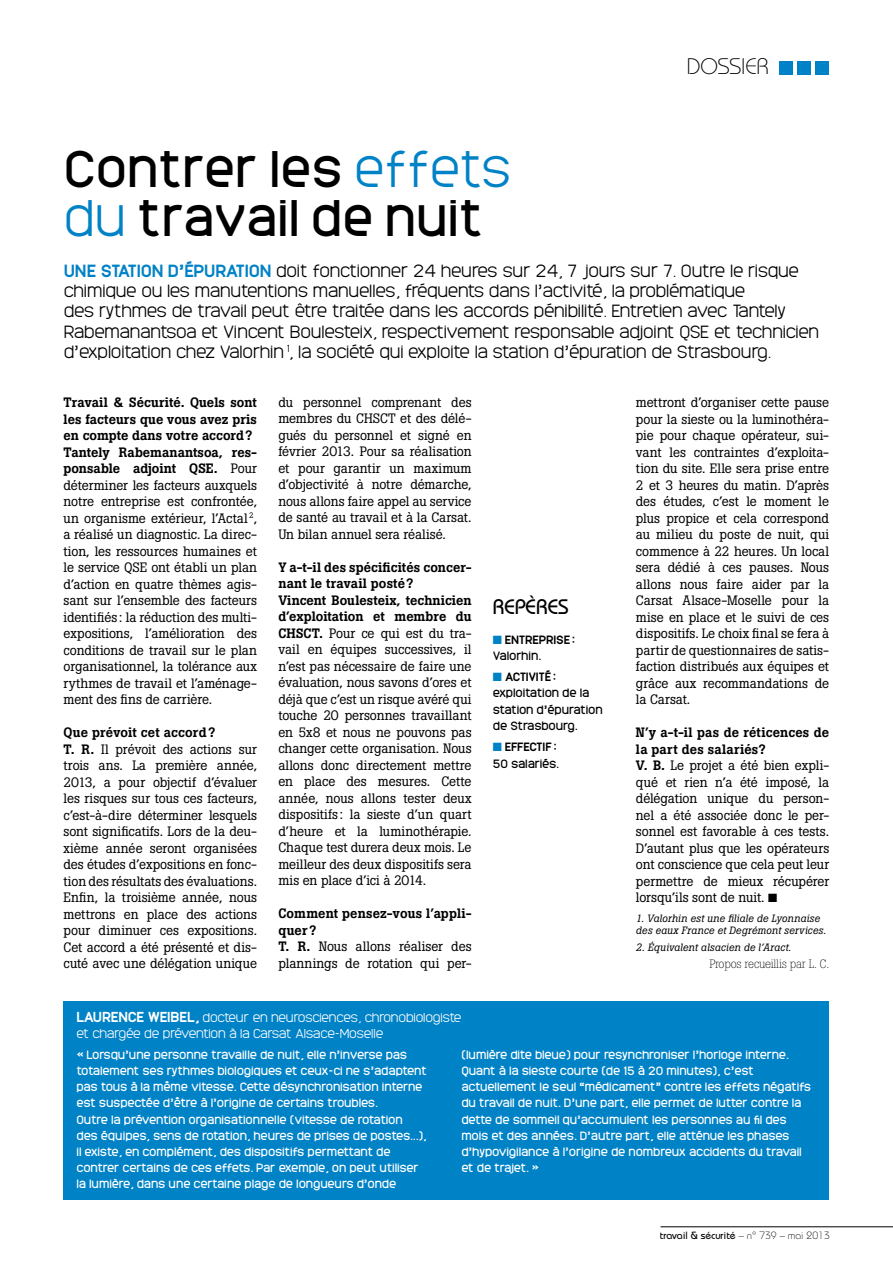
<style>
.page{position:relative;width:893px;height:1263px;background:#fff}
.page>*{position:absolute;margin:0;border:0;box-sizing:border-box;transform-origin:0 0}
.t1{font:48px/49.5px "Monark";letter-spacing:-.01em;color:#000}
.t2{font:300 22.5px "Bauhaus";letter-spacing:-.02em;color:#000}
.t3{font:500 21px "Bauhaus";color:#000}
.t4{font:300 16.5px/20.2px "Monark";letter-spacing:-.03em;color:#000}
.t5{font:700 16.5px "Monark";color:#0082c6}
.t6{font:13.5px/16.5px "Boton";letter-spacing:-.005em;color:#000}
.t7{font:700 13.5px "Monark";color:#fff}
.t8{font:300 12px/16.5px "Monark";letter-spacing:-.035em;color:#fff}
.t9{font:300 12px "Boton";letter-spacing:-.025em;color:#000}
.t10{font:11.25px/16.2px "Monark";letter-spacing:-.025em;color:#fff}
.t11{font:11.25px/16.5px "Monark";letter-spacing:-.02em;color:#000}
.t12{font:700 11.25px "Monark";color:#000}
.t13{font:italic 10.5px/12px "Boton";letter-spacing:.015em;color:#000}
.t14{font:500 10.5px "Bauhaus";color:#000}
.s1{font-weight:300;color:#0082c6}
.s2{font-weight:500}
.s3{color:#0082c6}
.s4{font-weight:700}
.s5{font-weight:700;font-size:13.5px}
.s6{font-weight:300}
</style>
<div class="page">
<div style="left:779px;top:61px;width:14px;height:13px;background:#0082c6"></div>
<div style="left:797px;top:61px;width:14px;height:13px;background:#0082c6"></div>
<div style="left:815px;top:61px;width:14px;height:13px;background:#0082c6"></div>
<hr style="left:661px;top:1226px;width:232px;height:1px;background:#000">
<div style="left:64px;top:1001px;width:765px;height:198px;background:#0082c6"></div>
<h1 class="t1" style="left:64px;top:142px;width:450px">Contrer les <span class="s1">effets du</span> travail de nuit</h1>
<h2 class="t2" style="left:687px;top:53px;width:84px">DOSSIER</h2>
<p class="t5" style="left:64px;top:259px;width:12px">UNE</p>
<p class="t5" style="left:101px;top:259px;width:10px">STATION</p>
<p class="t5" style="left:168px;top:259px;width:58px">D’ÉPURATION</p>
<p class="t4" style="left:64px;top:260px;width:757px;text-indent:212px">doit fonctionner 24 heures sur 24, 7 jours sur 7. Outre le risque chimique ou les manutentions manuelles, fréquents dans l’activité, la problématique<br>des rythmes de travail peut être traitée dans les accords pénibilité. Entretien avec Tantely Rabemanantsoa et Vincent Boulesteix, respectivement responsable adjoint QSE et technicien d’exploitation chez Valorhin <sup>1</sup>, la société qui exploite la station d’épuration de Strasbourg.</p>
<p class="t6" style="left:64px;top:394px;width:195px"><span class="s2">Travail &amp; Sécurité. Quels sont les facteurs que vous avez pris en compte dans votre accord?<br>Tantely Rabemanantsoa, res&shy;ponsable adjoint QSE.</span> Pour déterminer les facteurs auxquels notre entreprise est confrontée, un organisme extérieur, l’Actal <sup>2</sup>, a réalisé un diagnostic. La direc&shy;tion, les ressources humaines et le service QSE ont établi un plan d’action en quatre thèmes agis&shy;sant sur l’ensemble des facteurs identifiés: la réduction des multi&shy;expositions, l’amélioration des conditions de travail sur le plan organisationnel, la tolérance aux rythmes de travail et l’aménage&shy;ment des fins de carrière.</p>
<p class="t6" style="left:64px;top:724px;width:195px"><span class="s2">Que prévoit cet accord?<br>T. R.</span> Il prévoit des actions sur trois ans. La première année,<br>2013, a pour objectif d’évaluer les risques sur tous ces facteurs, c’est-à-dire déterminer lesquels sont significatifs. Lors de la deu&shy;xième année seront organisées des études d’expositions en fonc&shy;tion des résultats des évaluations.<br>Enfin, la troisième année, nous mettrons en place des actions pour diminuer ces expositions.<br>Cet accord a été présenté et dis&shy;cuté avec une délégation unique</p>
<p class="t6" style="left:278px;top:394px;width:195px;text-align:justify">du personnel comprenant des membres du CHSCT et des délé&shy;gués du personnel et signé en février 2013. Pour sa réalisation et pour garantir un maximum d’objectivité à notre démarche, nous allons faire appel au service de santé au travail et à la Carsat.<br>Un bilan annuel sera réalisé.</p>
<p class="t6" style="left:278px;top:559px;width:195px"><span class="s2">Y a-t-il des spécificités concer&shy;nant le travail posté?<br>Vincent Boulesteix, technicien d’exploitation et membre du<br>CHSCT.</span> Pour ce qui est du tra&shy;vail en équipes successives, il n’est pas nécessaire de faire une évaluation, nous savons d’ores et déjà que c’est un risque avéré qui touche 20 personnes travaillant en 5x8 et nous ne pouvons pas changer cette organisation. Nous allons donc directement mettre en place des mesures. Cette année, nous allons tester deux dispositifs: la sieste d’un quart d’heure et la luminothérapie.<br>Chaque test durera deux mois. Le meilleur des deux dispositifs sera mis en place d’ici à 2014.</p>
<p class="t6" style="left:278px;top:905px;width:195px"><span class="s2">Comment pensez-vous l’appli&shy;quer?<br>T. R.</span> Nous allons réaliser des plannings de rotation qui per-</p>
<h3 class="t3" style="left:493px;top:594px;width:77px">Repères</h3>
<p class="t12" style="left:493px;top:632px;width:26px"><span class="s3">■</span> ENTREPRISE</p>
<p class="t12" style="left:572px;top:632px;width:4px">:</p>
<p class="t11" style="left:493px;top:647px;width:50px">Valorhin.</p>
<p class="t11" style="left:493px;top:668px;width:111px"><span class="s3">■</span><span class="s4">ACTIVITÉ: </span>exploitation de la station d’épuration de Strasbourg.</p>
<p class="t12" style="left:493px;top:739px;width:25px"><span class="s3">■</span> EFFECTIF</p>
<p class="t12" style="left:554px;top:739px;width:4px">:</p>
<p class="t11" style="left:493px;top:755px;width:68px">50 salariés.</p>
<p class="t6" style="left:636px;top:394px;width:195px;text-align:justify">mettront d’organiser cette pause pour la sieste ou la luminothéra&shy;pie pour chaque opérateur, sui&shy;vant les contraintes d’exploita&shy;tion du site. Elle sera prise entre 2 et 3 heures du matin. D’après des études, c’est le moment le plus propice et cela correspond au milieu du poste de nuit, qui commence à 22 heures. Un local sera dédié à ces pauses. Nous allons nous faire aider par la Carsat Alsace-Moselle pour la mise en place et le suivi de ces dispositifs. Le choix final se fera à partir de questionnaires de satis&shy;faction distribués aux équipes et grâce aux recommandations de la Carsat.</p>
<p class="t6" style="left:636px;top:724px;width:195px"><span class="s2">N’y a-t-il pas de réticences de la part des salariés?<br>V. B.</span> Le projet a été bien expli&shy;qué et rien n’a été imposé, la délégation unique du person&shy;nel a été associée donc le per&shy;sonnel est favorable à ces tests.<br>D’autant plus que les opérateurs ont conscience que cela peut leur permettre de mieux récupérer lorsqu’ils sont de nuit. ■</p>
<p class="t13" style="left:636px;top:912px;width:192px">1. Valorhin est une filiale de Lyonnaise des eaux France et Degrémont services.</p>
<p class="t13" style="left:636px;top:941px;width:157px">2. Équivalent alsacien de l’Aract.</p>
<p class="t9" style="left:709px;top:957px;width:121px">Propos recueillis par L. C.</p>
<p class="t7" style="left:77px;top:1007px;width:35px">LAURENCE</p>
<p class="t7" style="left:148px;top:1007px;width:20px">WEIBE</p>
<p class="t8" style="left:77px;top:1008px;width:387px;text-indent:111px"><span class="s5">L,</span> docteur en neurosciences, chronobiologiste et chargée de prévention à la Carsat Alsace-Moselle</p>
<p class="t10" style="left:77px;top:1046px;width:352px">« Lorsqu’une personne travaille de nuit, elle n’inverse pas totalement ses rythmes biologiques et ceux-ci ne s’adaptent pas tous à la même vitesse. Cette désynchronisation interne est suspectée d’être à l’origine de certains troubles.<br>Outre la prévention organisationnelle (vitesse de rotation des équipes, sens de rotation, heures de prises de postes...), il existe, en complément, des dispositifs permettant de contrer certains de ces effets. Par exemple, on peut utiliser la lumière, dans une certaine plage de longueurs d’onde</p>
<p class="t10" style="left:461px;top:1046px;width:351px">(lumière dite bleue) pour resynchroniser l’horloge interne.<br>Quant à la sieste courte (de 15 à 20 minutes), c’est actuellement le seul “médicament” contre les effets négatifs du travail de nuit. D’une part, elle permet de lutter contre la dette de sommeil qu’accumulent les personnes au fil des mois et des années. D’autre part, elle atténue les phases d’hypovigilance à l’origine de nombreux accidents du travail et de trajet. »</p>
<p class="t14" style="left:660px;top:1229px;width:171px">travail &amp; sécurité <span class="s6">– N° 739 – MAI 2013</span></p>
</div>
